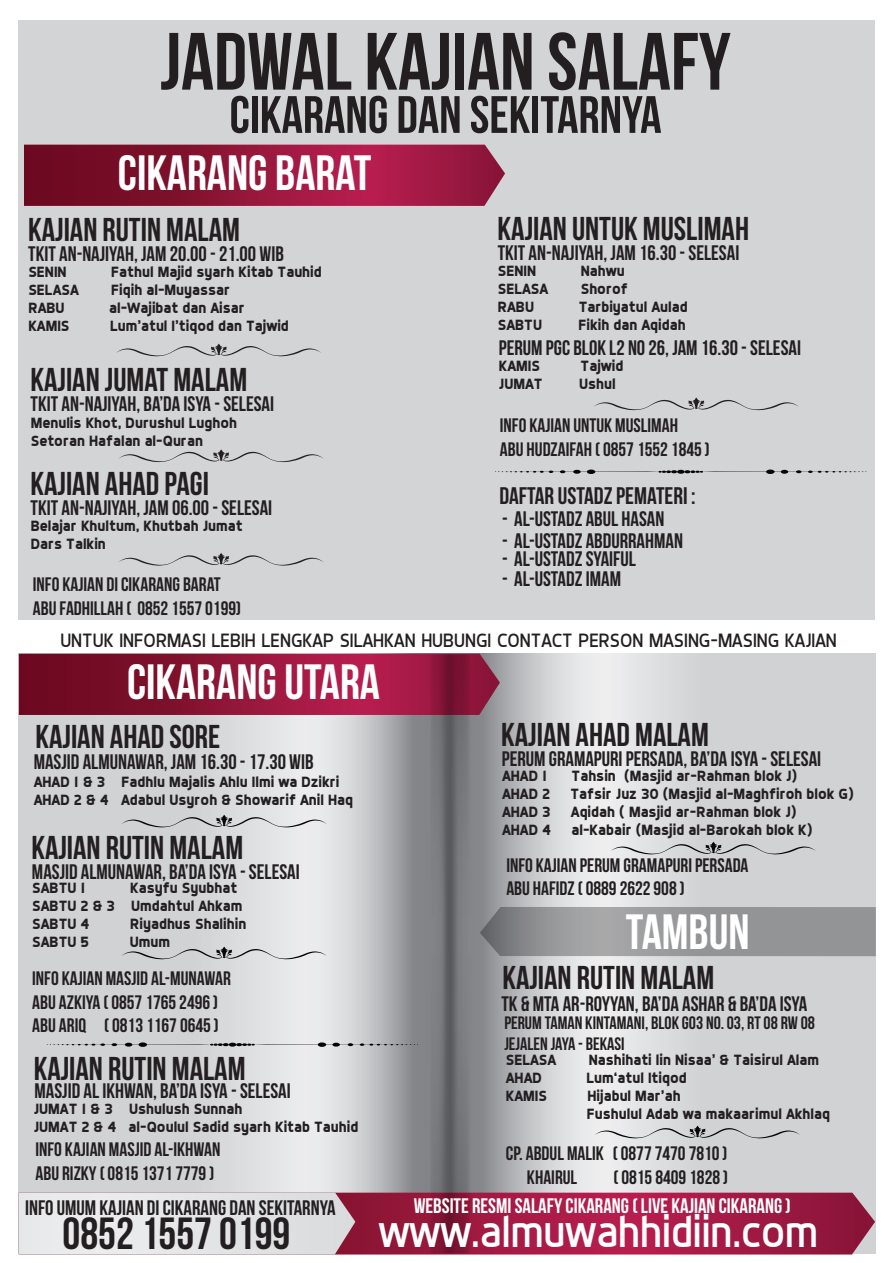
<style>
.page{position:relative;width:893px;height:1263px;background:#fff}
.page>*{position:absolute;margin:0;border:0;box-sizing:border-box;transform-origin:0 0}
.t1{font:81px "Bebas Neue";color:#231f20}
.t2{font:52.5px "Bebas Neue";color:#231f20}
.t3{font:49.5px "Bebas Neue";color:#fff}
.t4{font:45px "Dyno";color:#fff}
.t5{font:45px "Bebas Neue";color:#231f20}
.t6{font:33px "Bebas Neue";color:#231f20}
.t7{font:24px "Bebas Neue";color:#231f20}
.t8{font:21px "Bebas Neue";color:#231f20}
.t9{font:21px "Bebas Neue";color:#fff}
.t10{font:19.5px/23.4px "Bebas Neue";color:#231f20}
.t11{font:19.5px "Dyno";color:#231f20}
.t12{font:18px/21.6px "Bebas Neue";color:#231f20}
.t13{font:700 15px/18px "Dyno";color:#231f20}
</style>
<div class="page">
<div style="left:18px;top:20px;width:857px;height:600px;background:#d3d4d6"></div>
<svg style="left:19px;top:654px;width:857px;height:600px;background:#c3b4bb"></svg>
<svg style="left:116px;top:343px;width:205px;height:13px"></svg>
<svg style="left:119px;top:449px;width:205px;height:13px"></svg>
<svg style="left:119px;top:553px;width:204px;height:13px"></svg>
<svg style="left:594px;top:397px;width:205px;height:13px"></svg>
<svg style="left:495px;top:470px;width:372px;height:4px"></svg>
<svg style="left:24px;top:145px;width:481px;height:61px;background:#92183b"></svg>
<h1 class="t1" style="left:160px;top:17px;width:572px">JADWAL KAJIAN SALAFY</h1>
<h2 class="t2" style="left:230px;top:86px;width:433px">CIKARANG DAN SEKITARNYA</h2>
<h3 class="t3" style="left:118px;top:146px;width:255px">CIKARANG BARAT</h3>
<h3 class="t6" style="left:28px;top:211px;width:213px">KAJIAN RUTIN MALAM</h3>
<p class="t13" style="left:28px;top:262px;width:40px">SENIN</p>
<p class="t13" style="left:111px;top:262px;width:212px">Fathul Majid syarh Kitab Tauhid</p>
<p class="t13" style="left:28px;top:280px;width:52px">SELASA</p>
<p class="t13" style="left:111px;top:280px;width:120px">Fiqih al-Muyassar</p>
<p class="t13" style="left:28px;top:298px;width:38px">RABU</p>
<p class="t13" style="left:109px;top:298px;width:137px">al-Wajibat dan Aisar</p>
<p class="t13" style="left:28px;top:316px;width:43px">KAMIS</p>
<p class="t13" style="left:110px;top:316px;width:180px">Lum’atul I’tiqod dan Tajwid</p>
<h3 class="t8" style="left:28px;top:242px;width:257px">TKIT AN-NAJIYAH, JAM 20.00 - 21.00 WIB</h3>
<h3 class="t6" style="left:31px;top:362px;width:218px">KAJIAN JUMAT MALAM</h3>
<p class="t13" style="left:31px;top:413px;width:208px">Menulis Khot, Durushul Lughoh<br>Setoran Hafalan al-Quran</p>
<h3 class="t8" style="left:31px;top:393px;width:245px">TKIT AN-NAJIYAH, BA’DA ISYA - SELESAI</h3>
<h3 class="t6" style="left:31px;top:465px;width:180px">KAJIAN AHAD PAGI</h3>
<p class="t13" style="left:31px;top:517px;width:214px">Belajar Khultum, Khutbah Jumat<br>Dars Talkin</p>
<h3 class="t8" style="left:31px;top:496px;width:243px">TKIT AN-NAJIYAH, JAM 06.00 - SELESAI</h3>
<h3 class="t10" style="left:33px;top:572px;width:210px">INFO KAJIAN DI CIKARANG BARAT<br>ABU FADHILLAH ( 0852 1557 0199)</h3>
<h3 class="t6" style="left:498px;top:210px;width:253px">KAJIAN UNTUK MUSLIMAH</h3>
<p class="t13" style="left:498px;top:261px;width:40px">SENIN</p>
<p class="t13" style="left:581px;top:261px;width:45px">Nahwu</p>
<p class="t13" style="left:498px;top:279px;width:52px">SELASA</p>
<p class="t13" style="left:581px;top:279px;width:49px">Shorof</p>
<p class="t13" style="left:498px;top:297px;width:38px">RABU</p>
<p class="t13" style="left:579px;top:297px;width:111px">Tarbiyatul Aulad</p>
<p class="t13" style="left:498px;top:315px;width:46px">SABTU</p>
<p class="t13" style="left:579px;top:315px;width:109px">Fikih dan Aqidah</p>
<h3 class="t8" style="left:498px;top:241px;width:243px">TKIT AN-NAJIYAH, JAM 16.30 - SELESAI</h3>
<h3 class="t8" style="left:499px;top:336px;width:304px">PERUM PGC BLOK L2 NO 26, JAM 16.30 - SELESAI</h3>
<p class="t13" style="left:499px;top:357px;width:43px">KAMIS</p>
<p class="t13" style="left:581px;top:357px;width:44px">Tajwid</p>
<p class="t13" style="left:499px;top:375px;width:45px">JUMAT</p>
<p class="t13" style="left:579px;top:375px;width:38px">Ushul</p>
<h3 class="t10" style="left:500px;top:413px;width:211px">INFO KAJIAN UNTUK MUSLIMAH<br>ABU HUDZAIFAH ( 0857 1552 1845 )</h3>
<h3 class="t7" style="left:499px;top:482px;width:198px">DAFTAR USTADZ PEMATERI :</h3>
<h3 class="t8" style="left:502px;top:507px;width:164px">- AL-USTADZ ABUL HASAN</h3>
<h3 class="t8" style="left:502px;top:529px;width:182px">- AL-USTADZ ABDURRAHMAN</h3>
<h3 class="t8" style="left:502px;top:548px;width:135px">- AL-USTADZ SYAIFUL</h3>
<h3 class="t8" style="left:502px;top:567px;width:120px">- AL-USTADZ IMAM</h3>
<h3 class="t11" style="left:60px;top:629px;width:778px">UNTUK INFORMASI LEBIH LENGKAP SILAHKAN HUBUNGI CONTACT PERSON MASING-MASING KAJIAN</h3>
<h3 class="t3" style="left:127px;top:655px;width:254px">CIKARANG UTARA</h3>
<h3 class="t6" style="left:35px;top:718px;width:186px">KAJIAN AHAD SORE</h3>
<p class="t13" style="left:34px;top:772px;width:321px">AHAD 1 &amp; 3 Fadhlu Majalis Ahlu Ilmi wa Dzikri<br>AHAD 2 &amp; 4 Adabul Usyroh &amp; Showarif Anil Haq</p>
<h3 class="t8" style="left:34px;top:750px;width:281px">MASJID ALMUNAWAR, JAM 16.30 - 17.30 WIB</h3>
<h3 class="t6" style="left:31px;top:829px;width:213px">KAJIAN RUTIN MALAM</h3>
<p class="t13" style="left:32px;top:879px;width:55px">SABTU 1</p>
<h3 class="t8" style="left:32px;top:860px;width:269px">MASJID ALMUNAWAR, BA’DA ISYA - SELESAI</h3>
<p class="t13" style="left:32px;top:879px;width:212px;text-indent:98px">Kasyfu Syubhat<br>SABTU 2 &amp; 3 Umdahtul Ahkam<br>SABTU 4</p>
<p class="t13" style="left:130px;top:915px;width:118px">Riyadhus Shalihin</p>
<p class="t13" style="left:32px;top:933px;width:58px">SABTU 5</p>
<p class="t13" style="left:130px;top:933px;width:42px">Umum</p>
<h3 class="t10" style="left:32px;top:966px;width:200px">INFO KAJIAN MASJID AL-MUNAWAR<br>ABU AZKIYA ( 0857 1765 2496 )<br>ABU ARIQ ( 0813 1167 0645 )</h3>
<h3 class="t6" style="left:34px;top:1050px;width:213px">KAJIAN RUTIN MALAM</h3>
<p class="t13" style="left:34px;top:1099px;width:326px">JUMAT 1 &amp; 3 Ushulush Sunnah<br>JUMAT 2 &amp; 4 al-Qoulul Sadid syarh Kitab Tauhid</p>
<h3 class="t8" style="left:35px;top:1079px;width:258px">MASJID AL IKHWAN, BA’DA ISYA - SELESAI</h3>
<h3 class="t10" style="left:35px;top:1138px;width:187px">INFO KAJIAN MASJID AL-IKHWAN<br>ABU RIZKY ( 0815 1371 7779 )</h3>
<h3 class="t6" style="left:501px;top:717px;width:209px">KAJIAN AHAD MALAM</h3>
<p class="t13" style="left:502px;top:766px;width:47px">AHAD 1</p>
<p class="t13" style="left:572px;top:766px;width:227px">Tahsin (Masjid ar-Rahman blok J)</p>
<p class="t13" style="left:502px;top:784px;width:50px">AHAD 2</p>
<p class="t13" style="left:570px;top:784px;width:285px">Tafsir Juz 30 (Masjid al-Maghfiroh blok G)</p>
<p class="t13" style="left:502px;top:802px;width:50px">AHAD 3</p>
<p class="t13" style="left:571px;top:802px;width:227px">Aqidah ( Masjid ar-Rahman blok J)</p>
<p class="t13" style="left:502px;top:820px;width:51px">AHAD 4</p>
<p class="t13" style="left:571px;top:820px;width:242px">al-Kabair (Masjid al-Barokah blok K)</p>
<h3 class="t8" style="left:502px;top:747px;width:321px">PERUM GRAMAPURI PERSADA, BA’DA ISYA - SELESAI</h3>
<h3 class="t10" style="left:506px;top:853px;width:244px">INFO KAJIAN PERUM GRAMAPURI PERSADA<br>ABU HAFIDZ ( 0889 2622 908 )</h3>
<h3 class="t3" style="left:626px;top:904px;width:125px">TAMBUN</h3>
<h3 class="t6" style="left:502px;top:959px;width:213px">KAJIAN RUTIN MALAM</h3>
<h3 class="t8" style="left:501px;top:992px;width:307px">TK &amp; MTA AR-ROYYAN, BA’DA ASHAR &amp; BA’DA ISYA</h3>
<p class="t12" style="left:504px;top:1011px;width:312px">PERUM TAMAN KINTAMANI, BLOK G03 NO. 03, RT 08 RW 08<br>JEJALEN JAYA - BEKASI</p>
<p class="t13" style="left:506px;top:1051px;width:52px">SELASA</p>
<p class="t13" style="left:589px;top:1051px;width:232px">Nashihati lin Nisaa’ &amp; Taisirul Alam</p>
<p class="t13" style="left:506px;top:1069px;width:38px">AHAD</p>
<p class="t13" style="left:586px;top:1069px;width:102px">Lum‘atul Itiqod</p>
<p class="t13" style="left:506px;top:1087px;width:43px">KAMIS</p>
<p class="t13" style="left:587px;top:1087px;width:245px">Hijabul Mar’ah<br>Fushulul Adab wa makaarimul Akhlaq</p>
<h3 class="t10" style="left:527px;top:1142px;width:202px;text-indent:-21px">CP. ABDUL MALIK ( 0877 7470 7810 )<br>KHAIRUL</h3>
<h3 class="t10" style="left:613px;top:1165px;width:116px">( 0815 8409 1828 )</h3>
<h3 class="t9" style="left:414px;top:1194px;width:379px">WEBSITE RESMI SALAFY CIKARANG ( LIVE KAJIAN CIKARANG )</h3>
<h3 class="t8" style="left:25px;top:1196px;width:312px">INFO UMUM KAJIAN DI CIKARANG DAN SEKITARNYA</h3>
<h3 class="t5" style="left:63px;top:1209px;width:229px">0852 1557 0199</h3>
<h3 class="t4" style="left:379px;top:1205px;width:441px">www.almuwahhidiin.com</h3>
</div>
